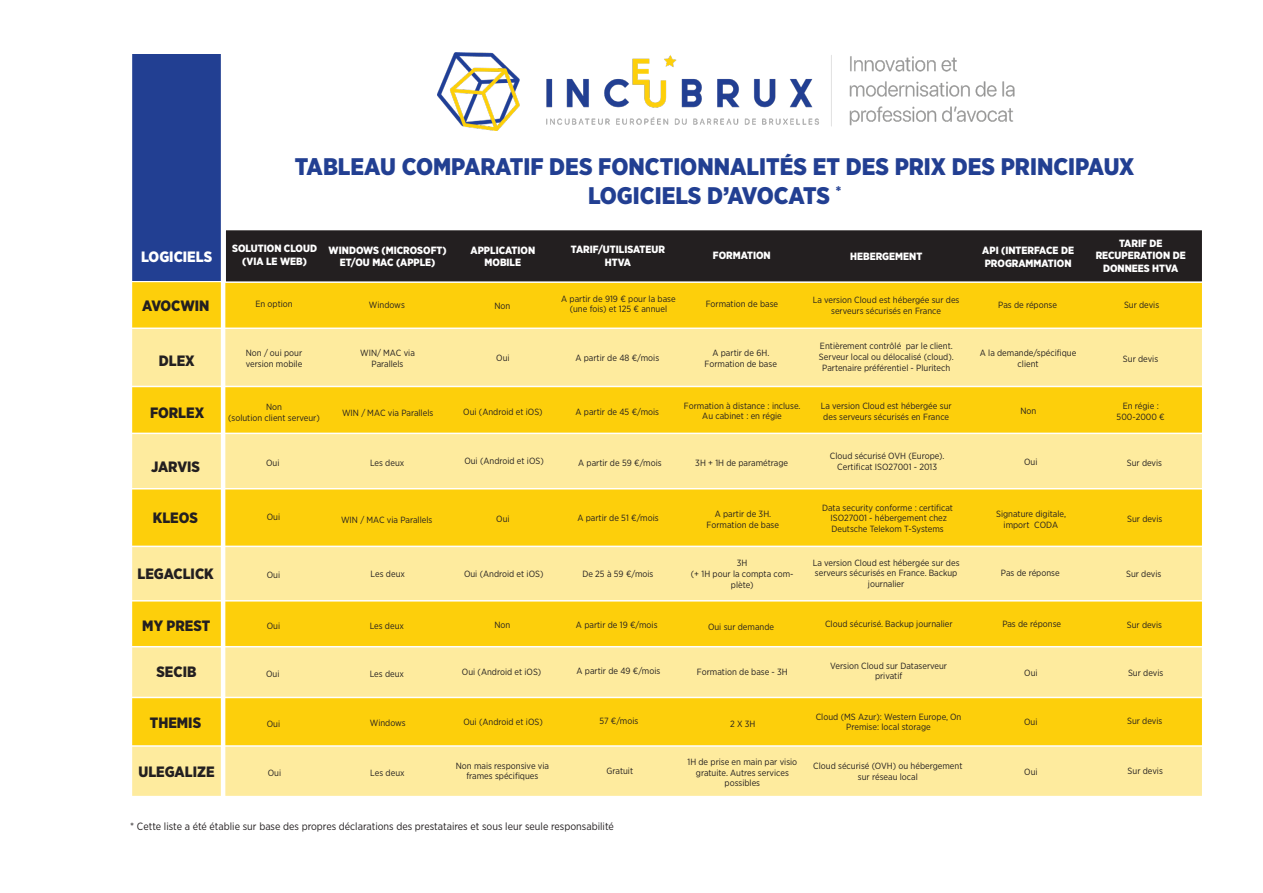
<style>
.page{position:relative;width:1263px;height:893px;background:#fff}
.page>*{position:absolute;margin:0;border:0;box-sizing:border-box;transform-origin:0 0}
.t1{font:900 24px "Gotham Narrow";color:#223f92}
.t2{font:900 15px "Gotham Narrow";color:#231f20}
.t3{font:900 15px "Gotham Narrow";color:#fff}
.t4{font:900 10.5px/12.6px "Gotham Narrow";color:#fff;text-align:center}
.t5{font:10.5px "Gotham Narrow";color:#231f20}
.t6{font:9px/10.8px "Gotham Narrow";color:#231f20;text-align:center}
</style>
<div class="page">
<div style="left:128px;top:283px;width:1075px;height:514px;background:#feeb9e;border:2px solid #fff"></div>
<div style="left:130px;top:281px;width:1073px;height:48px;background:#fdcf0b;border:2px solid #fff"></div>
<div style="left:129px;top:697px;width:1074px;height:50px;background:#fdcf0b;border:2px solid #fff"></div>
<div style="left:129px;top:600px;width:1074px;height:47px;background:#fdcf0b;border:2px solid #fff"></div>
<div style="left:129px;top:488px;width:1074px;height:59px;background:#fdcf0b;border:2px solid #fff"></div>
<div style="left:129px;top:386px;width:1074px;height:48px;background:#fdcf0b;border:2px solid #fff"></div>
<div style="left:225px;top:230px;width:978px;height:52px;background:#231f20"></div>
<div style="left:224px;top:229px;width:979px;height:54px;border:2px solid #fff"></div>
<svg style="left:128px;top:54px;width:97px;height:743px"></svg>
<img style="left:438px;top:52px;width:577px;height:79px">
<p class="t1" style="left:295px;top:151px;width:841px">TABLEAU COMPARATIF DES FONCTIONNALITÉS ET DES PRIX DES PRINCIPAUX</p>
<p class="t1" style="left:588px;top:180px;width:255px">LOGICIELS D’AVOCATS <sup>*</sup></p>
<p class="t3" style="left:141px;top:247px;width:72px">LOGICIELS</p>
<p class="t2" style="left:142px;top:296px;width:69px">AVOCWIN</p>
<p class="t4" style="left:232px;top:242px;width:86px">SOLUTION CLOUD</p>
<p class="t4" style="left:242px;top:255px;width:66px">(VIA LE WEB)</p>
<p class="t4" style="left:329px;top:244px;width:119px">WINDOWS (MICROSOFT)</p>
<p class="t4" style="left:340px;top:256px;width:97px">ET/OU MAC (APPLE)</p>
<p class="t6" style="left:255px;top:299px;width:39px">En option</p>
<p class="t6" style="left:369px;top:300px;width:37px">Windows</p>
<p class="t4" style="left:471px;top:243px;width:66px">APPLICATION</p>
<p class="t4" style="left:485px;top:256px;width:38px">MOBILE</p>
<p class="t4" style="left:571px;top:243px;width:96px">TARIF/UTILISATEUR</p>
<p class="t4" style="left:605px;top:256px;width:28px">HTVA</p>
<p class="t6" style="left:494px;top:300px;width:17px">Non</p>
<p class="t6" style="left:561px;top:293px;width:116px">A partir de 919 € pour la base (une fois) et 125 € annuel</p>
<p class="t4" style="left:713px;top:249px;width:59px">FORMATION</p>
<p class="t4" style="left:850px;top:250px;width:74px">HEBERGEMENT</p>
<p class="t4" style="left:982px;top:244px;width:93px">API (INTERFACE DE</p>
<p class="t4" style="left:985px;top:257px;width:88px">PROGRAMMATION</p>
<p class="t4" style="left:1119px;top:236px;width:45px">TARIF DE</p>
<p class="t4" style="left:1096px;top:249px;width:92px">RECUPERATION DE<br>DONNEES HTVA</p>
<p class="t6" style="left:706px;top:298px;width:74px">Formation de base</p>
<p class="t6" style="left:813px;top:294px;width:148px">La version Cloud est hébergée sur des serveurs sécurisés en France</p>
<p class="t6" style="left:998px;top:300px;width:60px">Pas de réponse</p>
<p class="t6" style="left:1124px;top:299px;width:37px">Sur devis</p>
<p class="t2" style="left:159px;top:351px;width:37px">DLEX</p>
<p class="t2" style="left:150px;top:402px;width:56px">FORLEX</p>
<p class="t6" style="left:246px;top:347px;width:58px">Non / oui pour</p>
<p class="t6" style="left:246px;top:358px;width:58px">version mobile</p>
<p class="t6" style="left:266px;top:401px;width:17px">Non</p>
<p class="t6" style="left:228px;top:412px;width:93px">(solution client serveur)</p>
<p class="t6" style="left:360px;top:347px;width:56px">WIN/ MAC via</p>
<p class="t6" style="left:372px;top:358px;width:33px">Parallels</p>
<p class="t6" style="left:342px;top:407px;width:93px">WIN / MAC via Parallels</p>
<p class="t6" style="left:496px;top:352px;width:15px">Oui</p>
<p class="t6" style="left:575px;top:352px;width:85px">A partir de 48 €/mois</p>
<p class="t6" style="left:463px;top:406px;width:81px">Oui (Android et iOS)</p>
<p class="t6" style="left:575px;top:407px;width:85px">A partir de 45 €/mois</p>
<p class="t6" style="left:712px;top:347px;width:58px">A partir de 6H.</p>
<p class="t6" style="left:704px;top:358px;width:74px">Formation de base</p>
<p class="t6" style="left:684px;top:400px;width:118px">Formation à distance : incluse.</p>
<p class="t6" style="left:702px;top:411px;width:81px">Au cabinet : en régie</p>
<p class="t6" style="left:820px;top:341px;width:134px">Entièrement contrôlé par le client.</p>
<p class="t6" style="left:819px;top:351px;width:136px">Serveur local ou délocalisé (cloud).</p>
<p class="t6" style="left:822px;top:362px;width:130px">Partenaire préférentiel - Pluritech</p>
<p class="t6" style="left:821px;top:400px;width:132px">La version Cloud est hébergée sur</p>
<p class="t6" style="left:823px;top:411px;width:127px">des serveurs sécurisés en France</p>
<p class="t6" style="left:980px;top:348px;width:98px">A la demande/spécifique</p>
<p class="t6" style="left:1018px;top:358px;width:23px">client</p>
<p class="t6" style="left:1020px;top:406px;width:17px">Non</p>
<p class="t6" style="left:1123px;top:353px;width:37px">Sur devis</p>
<p class="t6" style="left:1123px;top:400px;width:38px">En régie :</p>
<p class="t6" style="left:1116px;top:411px;width:50px">500-2000 €</p>
<p class="t2" style="left:151px;top:456px;width:51px">JARVIS</p>
<p class="t6" style="left:266px;top:457px;width:15px">Oui</p>
<p class="t6" style="left:464px;top:456px;width:81px">Oui (Android et iOS)</p>
<p class="t6" style="left:370px;top:458px;width:36px">Les deux</p>
<p class="t6" style="left:578px;top:457px;width:85px">A partir de 59 €/mois</p>
<p class="t6" style="left:695px;top:457px;width:94px">3H + 1H de paramétrage</p>
<p class="t6" style="left:830px;top:451px;width:116px">Cloud sécurisé OVH (Europe).</p>
<p class="t6" style="left:837px;top:461px;width:101px">Certificat ISO27001 - 2013</p>
<p class="t6" style="left:1024px;top:457px;width:15px">Oui</p>
<p class="t6" style="left:1127px;top:457px;width:37px">Sur devis</p>
<p class="t2" style="left:153px;top:508px;width:46px">KLEOS</p>
<p class="t6" style="left:267px;top:512px;width:15px">Oui</p>
<p class="t6" style="left:341px;top:514px;width:93px">WIN / MAC via Parallels</p>
<p class="t6" style="left:496px;top:513px;width:15px">Oui</p>
<p class="t6" style="left:577px;top:512px;width:83px">A partir de 51 €/mois</p>
<p class="t6" style="left:715px;top:508px;width:58px">A partir de 3H.</p>
<p class="t6" style="left:707px;top:519px;width:74px">Formation de base</p>
<p class="t6" style="left:822px;top:502px;width:132px">Data security conforme : certificat</p>
<p class="t6" style="left:830px;top:513px;width:118px">ISO27001 - hébergement chez</p>
<p class="t6" style="left:831px;top:523px;width:114px">Deutsche Telekom T-Systems</p>
<p class="t6" style="left:996px;top:508px;width:71px">Signature digitale,</p>
<p class="t6" style="left:1003px;top:519px;width:56px">import CODA</p>
<p class="t6" style="left:1127px;top:513px;width:37px">Sur devis</p>
<p class="t2" style="left:137px;top:563px;width:78px">LEGACLICK</p>
<p class="t2" style="left:142px;top:616px;width:69px">MY PREST</p>
<p class="t2" style="left:156px;top:661px;width:41px">SECIB</p>
<p class="t6" style="left:267px;top:569px;width:15px">Oui</p>
<p class="t6" style="left:267px;top:620px;width:15px">Oui</p>
<p class="t6" style="left:371px;top:568px;width:36px">Les deux</p>
<p class="t6" style="left:370px;top:620px;width:36px">Les deux</p>
<p class="t6" style="left:464px;top:568px;width:81px">Oui (Android et iOS)</p>
<p class="t6" style="left:582px;top:568px;width:73px">De 25 à 59 €/mois</p>
<p class="t6" style="left:813px;top:557px;width:148px">La version Cloud est hébergée sur des serveurs sécurisés en France. Backup journalier</p>
<p class="t6" style="left:494px;top:619px;width:17px">Non</p>
<p class="t6" style="left:576px;top:620px;width:83px">A partir de 19 €/mois</p>
<p class="t6" style="left:825px;top:619px;width:129px">Cloud sécurisé. Backup journalier</p>
<p class="t6" style="left:737px;top:557px;width:12px">3H</p>
<p class="t6" style="left:691px;top:568px;width:104px">(+ 1H pour la compta com&shy;plète)</p>
<p class="t6" style="left:708px;top:621px;width:68px">Oui sur demande</p>
<p class="t6" style="left:1001px;top:567px;width:60px">Pas de réponse</p>
<p class="t6" style="left:1002px;top:618px;width:60px">Pas de réponse</p>
<p class="t6" style="left:266px;top:668px;width:15px">Oui</p>
<p class="t6" style="left:370px;top:668px;width:36px">Les deux</p>
<p class="t6" style="left:462px;top:666px;width:81px">Oui (Android et iOS)</p>
<p class="t6" style="left:576px;top:665px;width:85px">A partir de 49 €/mois</p>
<p class="t6" style="left:697px;top:666px;width:92px">Formation de base - 3H</p>
<p class="t6" style="left:830px;top:660px;width:118px">Version Cloud sur Dataserveur</p>
<p class="t6" style="left:875px;top:671px;width:29px">privatif</p>
<p class="t6" style="left:1024px;top:667px;width:15px">Oui</p>
<p class="t6" style="left:1126px;top:568px;width:37px">Sur devis</p>
<p class="t6" style="left:1127px;top:619px;width:37px">Sur devis</p>
<p class="t6" style="left:1128px;top:667px;width:37px">Sur devis</p>
<p class="t2" style="left:150px;top:713px;width:53px">THEMIS</p>
<p class="t2" style="left:138px;top:762px;width:78px">ULEGALIZE</p>
<p class="t6" style="left:267px;top:718px;width:15px">Oui</p>
<p class="t6" style="left:370px;top:717px;width:37px">Windows</p>
<p class="t6" style="left:463px;top:716px;width:81px">Oui (Android et iOS)</p>
<p class="t6" style="left:599px;top:715px;width:40px">57 €/mois</p>
<p class="t6" style="left:730px;top:718px;width:27px">2 X 3H</p>
<p class="t6" style="left:816px;top:711px;width:147px">Cloud (MS Azur): Western Europe, On<br>Premise: local storage</p>
<p class="t6" style="left:268px;top:767px;width:15px">Oui</p>
<p class="t6" style="left:370px;top:767px;width:36px">Les deux</p>
<p class="t6" style="left:456px;top:760px;width:95px">Non mais responsive via</p>
<p class="t6" style="left:466px;top:770px;width:74px">frames spécifiques</p>
<p class="t6" style="left:607px;top:766px;width:28px">Gratuit</p>
<p class="t6" style="left:687px;top:756px;width:111px">1H de prise en main par visio</p>
<p class="t6" style="left:696px;top:767px;width:94px">gratuite. Autres services possibles</p>
<p class="t6" style="left:813px;top:760px;width:151px">Cloud sécurisé (OVH) ou hébergement</p>
<p class="t6" style="left:858px;top:771px;width:61px">sur réseau local</p>
<p class="t6" style="left:1024px;top:716px;width:15px">Oui</p>
<p class="t6" style="left:1024px;top:766px;width:15px">Oui</p>
<p class="t6" style="left:1127px;top:716px;width:37px">Sur devis</p>
<p class="t6" style="left:1128px;top:765px;width:37px">Sur devis</p>
<p class="t5" style="left:130px;top:820px;width:485px">* Cette liste a été établie sur base des propres déclarations des prestataires et sous leur seule responsabilité</p>
</div>
